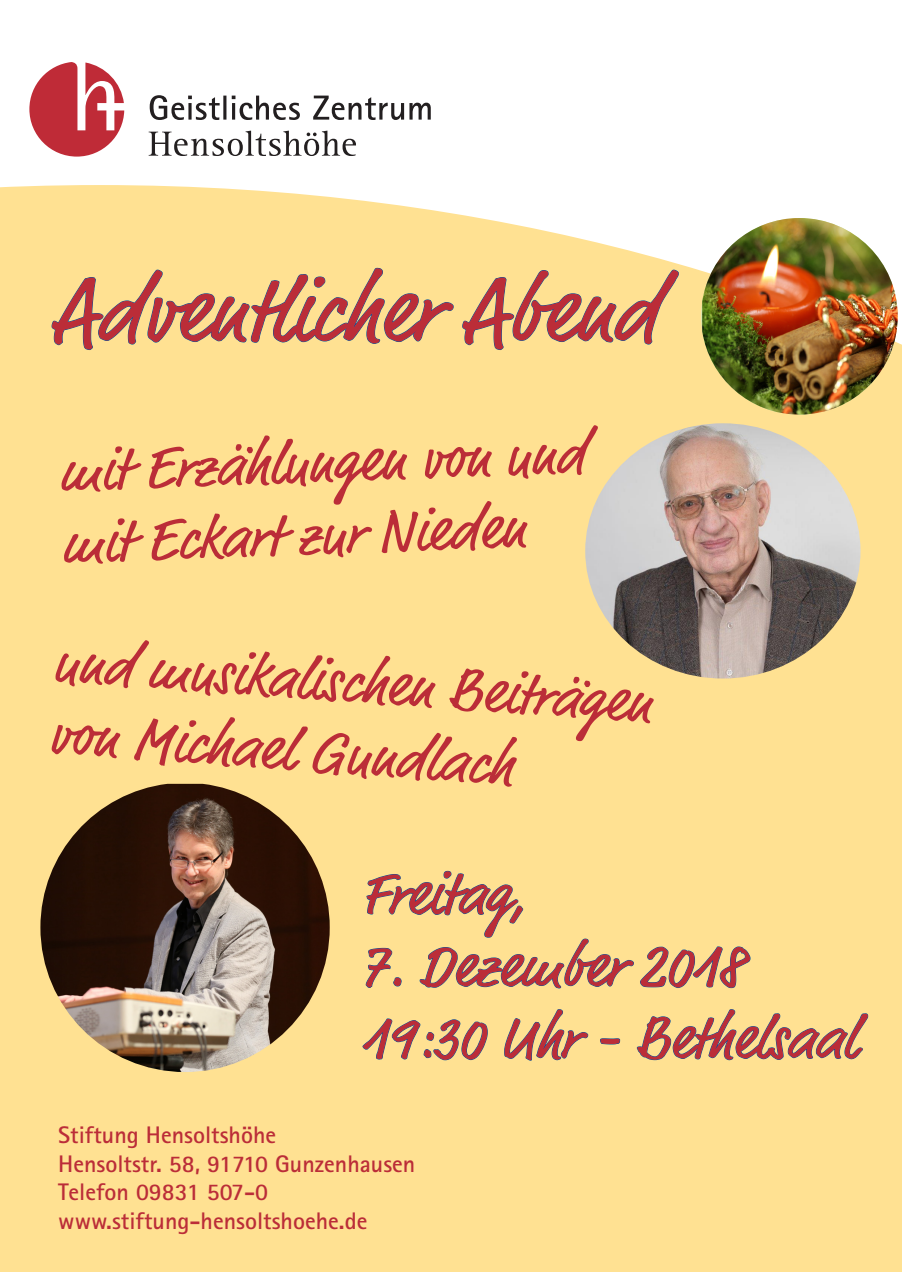
<style>
.page{position:relative;width:902px;height:1272px;background:#fff}
.page>*{position:absolute;margin:0;border:0;box-sizing:border-box;transform-origin:0 0}
.t1{font:90px "Market";color:#bb2d38}
.t2{font:60px/72px "Market";color:#bb2d38}
.t3{font:700 24px/28.8px "Rotis Sans Serif Std";color:#bb2d38}
</style>
<div class="page">
<div style="left:0;top:185px;width:901px;height:1086px;background:#ffe192"></div>
<svg style="left:51px;top:267px;width:403px;height:83px;background:#e9d593"></svg>
<svg style="left:462px;top:269px;width:217px;height:81px;background:#ead593"></svg>
<img style="left:585px;top:423px;width:275px;height:255px">
<img style="left:40px;top:783px;width:290px;height:288px">
<svg style="left:149px;top:131px;width:207px;height:25px"></svg>
<svg style="left:150px;top:95px;width:281px;height:25px"></svg>
<svg style="left:29px;top:62px;width:95px;height:95px"></svg>
<img style="left:702px;top:218px;width:195px;height:196px">
<svg style="left:365px;top:870px;width:385px;height:118px;background:#edd792"></svg>
<svg style="left:362px;top:1018px;width:126px;height:42px;background:#ddce93"></svg>
<svg style="left:504px;top:1008px;width:84px;height:52px;background:#e0d093"></svg>
<svg style="left:599px;top:1037px;width:21px;height:7px"></svg>
<svg style="left:636px;top:1008px;width:232px;height:52px;background:#dccd93"></svg>
<h1 class="t1" style="left:51px;top:258px;width:608px">Adventlicher Abend</h1>
<p class="t2" style="left:58px;top:440px;width:527px;rotate:-2deg">mit Erzählungen von und mit Eckart zur Nieden</p>
<p class="t2" style="left:56px;top:630px;width:601px;rotate:4deg">und musikalischen Beiträgen von Michael Gundlach</p>
<p class="t2" style="left:361px;top:863px;width:166px">Freitag,</p>
<p class="t2" style="left:361px;top:935px;width:496px">7. Dezember 2018<br>19:30 Uhr - Bethelsaal</p>
<p class="t3" style="left:58px;top:1119px;width:358px">Stiftung Hensoltshöhe<br>Hensoltstr. 58, 91710 Gunzenhausen<br>Telefon 09831 507-0 www.stiftung-hensoltshoehe.de</p>
</div>
